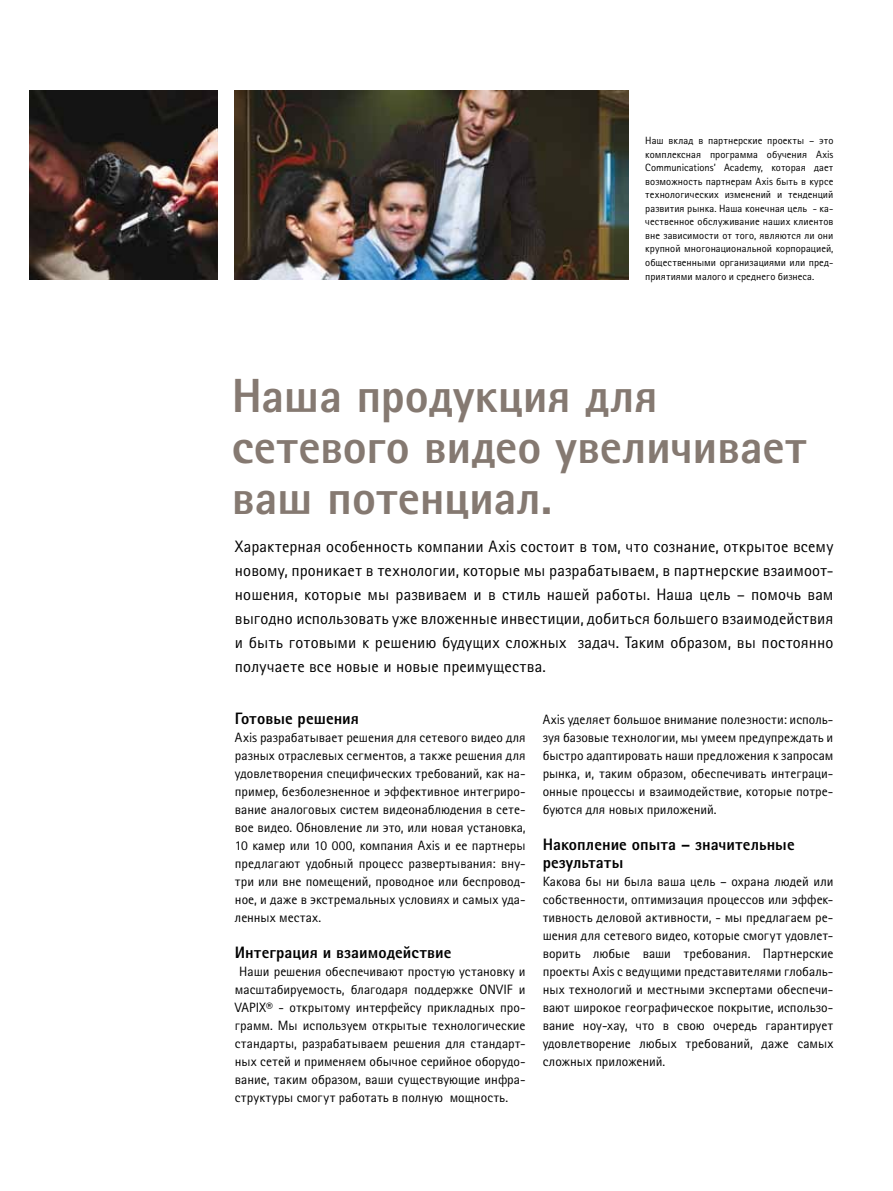
<style>
.page{position:relative;width:893px;height:1191px;background:#fff}
.page>*{position:absolute;margin:0;border:0;box-sizing:border-box;transform-origin:0 0}
.t1{font:800 48px/51px "Rotis Sans Cyrillic";letter-spacing:-.005em;color:#857971}
.t2{font:16.5px/24px "Rotis Sans Cyrillic";letter-spacing:.005em;color:#000;text-align:justify}
.t3{font:800 16.5px/18px "Rotis Sans Cyrillic";letter-spacing:.005em;color:#000}
.t4{font:13.5px/18px "Rotis Sans Cyrillic";color:#000;text-align:justify}
.t5{font:10.5px/13.5px "Rotis Sans Cyrillic";letter-spacing:.005em;color:#000;text-align:justify}
</style>
<div class="page">
<img style="left:30px;top:91px;width:188px;height:188px">
<img style="left:235px;top:91px;width:393px;height:188px">
<p class="t5" style="left:645px;top:134px;width:190px">Наш вклад в партнерские проекты – это комплексная программа обучения Axis Communications’ Academy, которая дает возможность партнерам Axis быть в курсе технологических изменений и тенденций развития рынка. Наша конечная цель - ка&shy;чественное обслуживание наших клиентов вне зависимости от того, являются ли они крупной многонациональной корпорацией, общественными организациями или пред&shy;приятиями малого и среднего бизнеса.</p>
<h1 class="t1" style="left:232px;top:370px;width:577px">Наша продукция для сетевого видео увеличивает ваш потенциал.</h1>
<p class="t2" style="left:235px;top:534px;width:600px">Характерная особенность компании Axis состоит в том, что сознание, открытое всему новому, проникает в технологии, которые мы разрабатываем, в партнерские взаимоот&shy;ношения, которые мы развиваем и в стиль нашей работы. Наша цель – помочь вам выгодно использовать уже вложенные инвестиции, добиться большего взаимодействия и быть готовыми к решению будущих сложных задач. Таким образом, вы постоянно получаете все новые и новые преимущества.</p>
<p class="t3" style="left:235px;top:709px;width:126px">Готовые решения</p>
<p class="t4" style="left:235px;top:728px;width:292px">Axis разрабатывает решения для сетевого видео для разных отраслевых сегментов, а также решения для удовлетворения специфических требований, как на&shy;пример, безболезненное и эффективное интегриро&shy;вание аналоговых систем видеонаблюдения в сете&shy;вое видео. Обновление ли это, или новая установка, 10 камер или 10 000, компания Axis и ее партнеры предлагают удобный процесс развертывания: вну&shy;три или вне помещений, проводное или беспровод&shy;ное, и даже в экстремальных условиях и самых уда&shy;ленных местах.</p>
<p class="t3" style="left:235px;top:943px;width:218px">Интеграция и взаимодействие</p>
<p class="t4" style="left:235px;top:962px;width:292px;text-indent:4px">Наши решения обеспечивают простую установку и масштабируемость, благодаря поддержке ONVIF и VAPIX® - открытому интерфейсу прикладных про&shy;грамм. Мы используем открытые технологические стандарты, разрабатываем решения для стандарт&shy;ных сетей и применяем обычное серийное оборудо&shy;вание, таким образом, ваши существующие инфра&shy;структуры смогут работать в полную мощность.</p>
<p class="t4" style="left:543px;top:710px;width:292px">Axis уделяет большое внимание полезности: исполь&shy;зуя базовые технологии, мы умеем предупреждать и быстро адаптировать наши предложения к запросам рынка, и, таким образом, обеспечивать интеграци&shy;онные процессы и взаимодействие, которые потре&shy;буются для новых приложений.</p>
<p class="t3" style="left:543px;top:835px;width:253px">Накопление опыта – значительные результаты</p>
<p class="t4" style="left:543px;top:872px;width:292px">Какова бы ни была ваша цель – охрана людей или собственности, оптимизация процессов или эффек&shy;тивность деловой активности, - мы предлагаем ре&shy;шения для сетевого видео, которые смогут удовлет&shy;ворить любые ваши требования. Партнерские проекты Axis с ведущими представителями глобаль&shy;ных технологий и местными экспертами обеспечи&shy;вают широкое географическое покрытие, использо&shy;вание ноу-хау, что в свою очередь гарантирует удовлетворение любых требований, даже самых сложных приложений.</p>
</div>
